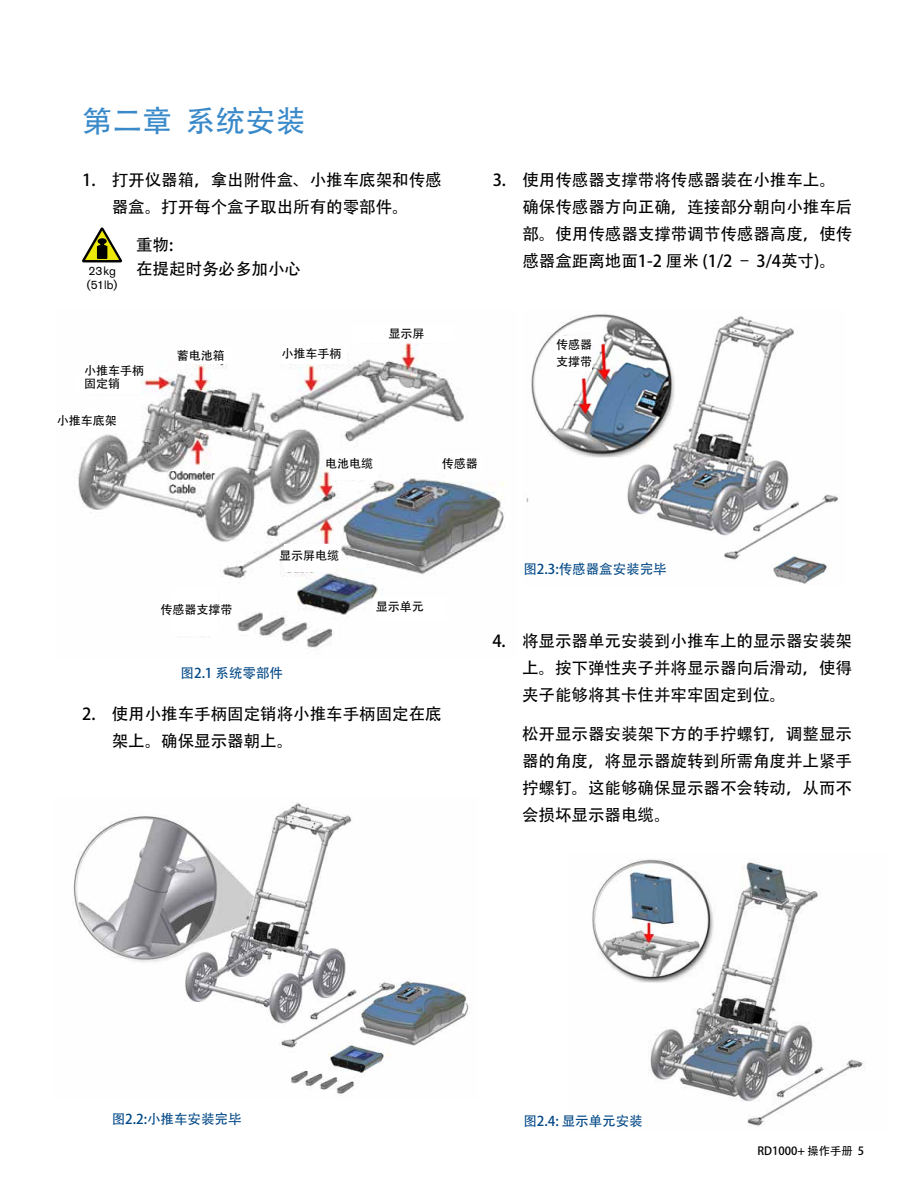
<style>
.page{position:relative;width:918px;height:1188px;background:#fff}
.page>*{position:absolute;margin:0;border:0;box-sizing:border-box;transform-origin:0 0}
.t1{font:30px "Adobe Heiti Std";color:#3a89c9}
.t2{font:16.5px/27px "Adobe Heiti Std";color:#000}
.t3{font:13.5px "Adobe Heiti Std";color:#004785}
.t4{font:12.15px "Akzidenz Grotesk BE";color:#000}
.t5{font:12px/13.6px "Adobe Heiti Std";color:#000}
.t6{font:11.25px "Adobe Heiti Std";color:#000}
.s1{font-family:"Akzidenz Grotesk BE";font-size:12.15px}
</style>
<div class="page">
<img style="left:592px;top:859px;width:272px;height:268px">
<img style="left:526px;top:314px;width:313px;height:270px">
<img style="left:78px;top:343px;width:427px;height:306px">
<img style="left:73px;top:802px;width:396px;height:292px">
<svg style="left:82px;top:228px;width:40px;height:34px"></svg>
<div style="left:54px;top:409px;width:65px;height:22px;background:#fff"></div>
<div style="left:75px;top:372px;width:66px;height:22px;background:#fff"></div>
<div style="left:180px;top:347px;width:52px;height:17px;background:#fff"></div>
<div style="left:281px;top:347px;width:66px;height:17px;background:#fff"></div>
<div style="left:333px;top:454px;width:45px;height:25px;background:#fff"></div>
<div style="left:436px;top:454px;width:46px;height:19px;background:#fff"></div>
<div style="left:172px;top:588px;width:46px;height:48px;background:#fff"></div>
<div style="left:373px;top:597px;width:73px;height:24px;background:#fff"></div>
<div style="left:284px;top:545px;width:52px;height:27px;background:#fff"></div>
<div style="left:555px;top:336px;width:37px;height:35px;background:#fff"></div>
<h1 class="t1" style="left:82px;top:103px;width:225px">第二章 系统安装</h1>
<p class="t2" style="left:82px;top:167px;width:361px;text-align:center">1. 打开仪器箱，拿出附件盒、小推车底架和传感器盒。打开每个盒子取出所有的零部件。</p>
<p class="t2" style="left:88px;top:233px;width:214px;line-height:24px;text-indent:48px">重物:<br><span class="s1">23kg</span> 在提起时务必多加小心</p>
<p class="t4" style="left:87px;top:278px;width:32px">(51lb)</p>
<p class="t5" style="left:84px;top:364px;width:61px">小推车手柄固定销</p>
<p class="t5" style="left:57px;top:414px;width:61px">小推车底架</p>
<p class="t5" style="left:177px;top:349px;width:49px">蓄电池箱</p>
<p class="t5" style="left:281px;top:347px;width:61px">小推车手柄</p>
<p class="t5" style="left:388px;top:327px;width:37px">显示屏</p>
<p class="t5" style="left:325px;top:457px;width:49px">电池电缆</p>
<p class="t5" style="left:442px;top:457px;width:37px">传感器</p>
<p class="t2" style="left:522px;top:167px;width:331px;text-indent:-30px">3. 使用传感器支撑带将传感器装在小推车上。确保传感器方向正确，连接部分朝向小推车后部。使用传感器支撑带调节传感器高度，使传感器盒距离地面1-2 厘米 (1/2 – 3/4英寸)。</p>
<p class="t5" style="left:556px;top:337px;width:37px;line-height:16.6px">传感器支撑带</p>
<p class="t5" style="left:279px;top:549px;width:61px">显示屏电缆</p>
<p class="t5" style="left:160px;top:603px;width:73px">传感器支撑带</p>
<p class="t5" style="left:376px;top:600px;width:49px">显示单元</p>
<p class="t3" style="left:181px;top:665px;width:104px">图2.1 系统零部件</p>
<p class="t2" style="left:112px;top:700px;width:332px;text-indent:-30px">2. 使用小推车手柄固定销将小推车手柄固定在底架上。确保显示器朝上。</p>
<p class="t3" style="left:523px;top:561px;width:145px">图2.3:传感器盒安装完毕</p>
<p class="t2" style="left:522px;top:628px;width:331px;text-align:justify;text-indent:-30px">4. 将显示器单元安装到小推车上的显示器安装架上。按下弹性夹子并将显示器向后滑动，使得夹子能够将其卡住并牢牢固定到位。</p>
<p class="t2" style="left:522px;top:721px;width:331px;text-align:justify">松开显示器安装架下方的手拧螺钉，调整显示器的角度，将显示器旋转到所需角度并上紧手拧螺钉。这能够确保显示器不会转动，从而不会损坏显示器电缆。</p>
<p class="t3" style="left:112px;top:1111px;width:131px">图2.2:小推车安装完毕</p>
<p class="t3" style="left:523px;top:1113px;width:121px">图2.4: 显示单元安装</p>
<p class="t6" style="left:758px;top:1144px;width:108px">RD1000+ 操作手册 5</p>
</div>
